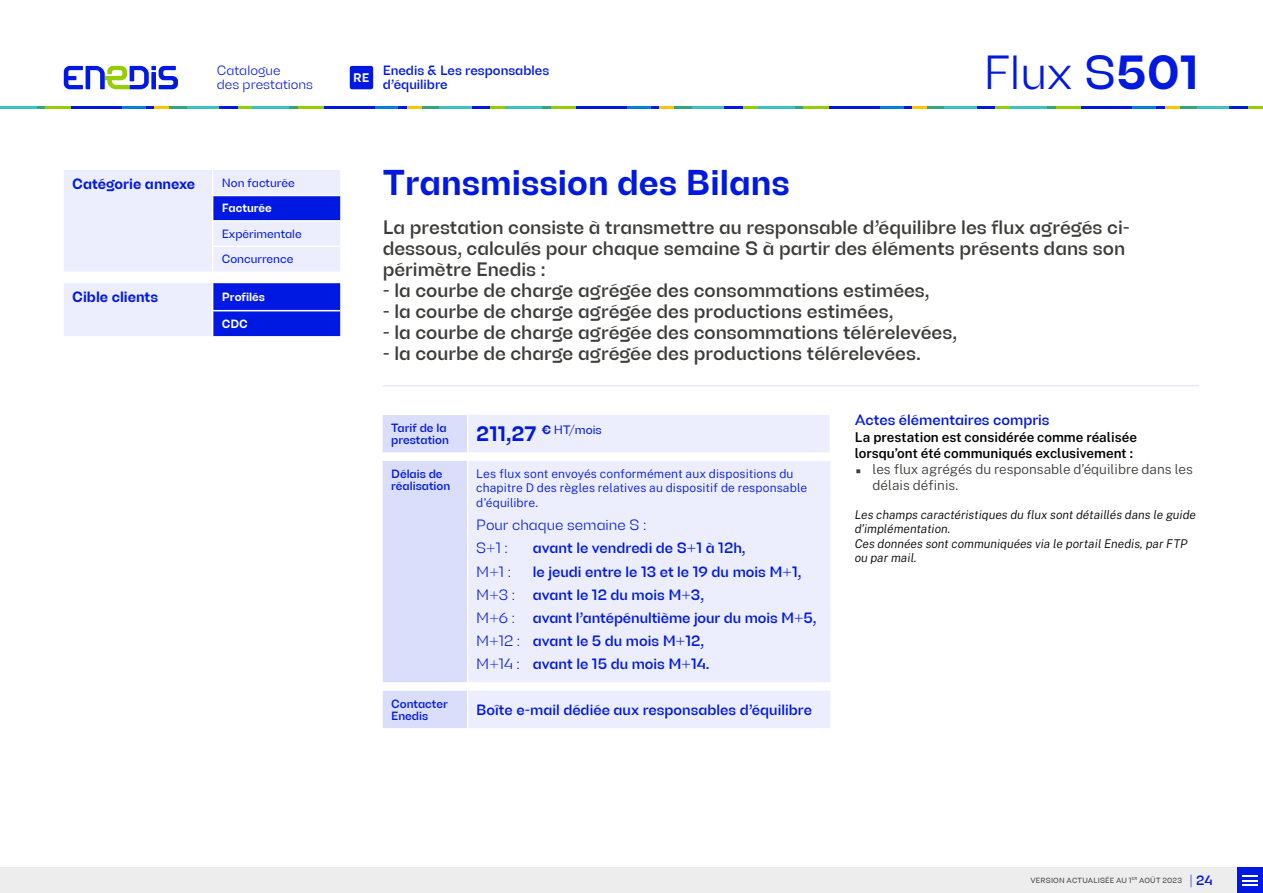
<style>
.page{position:relative;width:1263px;height:893px;background:#fff}
.page>*{position:absolute;margin:0;border:0;box-sizing:border-box;transform-origin:0 0}
.PRÉAMBULE{font:300 48px "Enedis";color:#0019e2}
.PRÉAMBULE-2{font:700 36px "Enedis";color:#0019e2}
.a_Description{font:500 19.5px/21px "Enedis";color:#3c3c3b}
.t1{font:700 19.5px "Enedis";color:#fff;scale:3 1}
.description-b{font:500 15px "Enedis";color:#0019e2}
.description-b-2{font:300 15px "Enedis";color:#0019e2}
.description-b-3{font:700 15px "Enedis";color:#0019e2}
.description-b-4{font:600 13.5px/16.2px "Public Sans";color:#000}
.t2{font:300 13.5px/16.2px "Public Sans";color:#3c3c3b}
.t3{font:500 13.5px/14.1px "Enedis";color:#0019e2}
.t4{font:300 13.5px/14.1px "Enedis";color:#0019e2}
.t5{font:700 12.6px "Enedis";color:#fff}
.description-b-5{font:12.3px "Enedis";color:#0019e2}
.description-b-6{font:italic 300 12px/14.4px "Public Sans";color:#000}
.Actes_entrée{font:300 12px/14.4px "Public Sans";letter-spacing:.005em;color:#0019e2}
.description-b-7{font:500 12px/12px "Enedis";color:#0019e2}
.t6{font:12px "Enedis";color:#0019e2}
.t7{font:700 12px "Enedis";color:#fff}
.t8{font:7.5px "Enedis";letter-spacing:.025em;color:#3c3c3b}
.s1{font-weight:400}
.s2{font-weight:700}
.s3{font-weight:700;font-size:21px}
.s4{font-weight:100}
</style>
<div class="page">
<svg style="left:64px;top:66px;width:114px;height:23px"></svg>
<svg style="left:37px;top:106px;width:8px;height:3px"></svg>
<hr style="left:45px;top:106px;width:26px;height:3px;background:#94ce00">
<hr style="left:169px;top:106px;width:18px;height:3px;background:#36a57b">
<svg style="left:146px;top:106px;width:8px;height:3px"></svg>
<hr style="left:154px;top:106px;width:15px;height:3px;background:#ffc400">
<hr style="left:122px;top:106px;width:24px;height:3px;background:#0081d6">
<hr style="left:187px;top:106px;width:32px;height:3px;background:#3bc3c4">
<hr style="left:219px;top:106px;width:19px;height:3px;background:#0019e2">
<hr style="left:238px;top:106px;width:15px;height:3px;background:#94ce00">
<hr style="left:71px;top:106px;width:51px;height:3px;background:#0019e2">
<hr style="left:0;top:106px;width:37px;height:3px;background:#3bc3c4">
<svg style="left:289px;top:106px;width:9px;height:3px"></svg>
<hr style="left:298px;top:106px;width:26px;height:3px;background:#94ce00">
<hr style="left:422px;top:106px;width:17px;height:3px;background:#36a57b">
<svg style="left:398px;top:106px;width:9px;height:3px"></svg>
<hr style="left:407px;top:106px;width:15px;height:3px;background:#ffc400">
<hr style="left:374px;top:106px;width:24px;height:3px;background:#0081d6">
<hr style="left:439px;top:106px;width:33px;height:3px;background:#3bc3c4">
<hr style="left:472px;top:106px;width:18px;height:3px;background:#0019e2">
<hr style="left:490px;top:106px;width:15px;height:3px;background:#94ce00">
<hr style="left:324px;top:106px;width:50px;height:3px;background:#0019e2">
<hr style="left:253px;top:106px;width:36px;height:3px;background:#3bc3c4">
<svg style="left:542px;top:106px;width:9px;height:3px"></svg>
<hr style="left:551px;top:106px;width:25px;height:3px;background:#94ce00">
<hr style="left:674px;top:106px;width:18px;height:3px;background:#36a57b">
<svg style="left:651px;top:106px;width:8px;height:3px"></svg>
<hr style="left:659px;top:106px;width:15px;height:3px;background:#ffc400">
<hr style="left:627px;top:106px;width:24px;height:3px;background:#0081d6">
<hr style="left:692px;top:106px;width:32px;height:3px;background:#3bc3c4">
<hr style="left:724px;top:106px;width:19px;height:3px;background:#0019e2">
<hr style="left:743px;top:106px;width:15px;height:3px;background:#94ce00">
<hr style="left:576px;top:106px;width:51px;height:3px;background:#0019e2">
<hr style="left:505px;top:106px;width:37px;height:3px;background:#3bc3c4">
<svg style="left:794px;top:106px;width:9px;height:3px"></svg>
<hr style="left:803px;top:106px;width:26px;height:3px;background:#94ce00">
<hr style="left:927px;top:106px;width:18px;height:3px;background:#36a57b">
<svg style="left:903px;top:106px;width:9px;height:3px"></svg>
<hr style="left:912px;top:106px;width:15px;height:3px;background:#ffc400">
<hr style="left:880px;top:106px;width:23px;height:3px;background:#0081d6">
<hr style="left:945px;top:106px;width:32px;height:3px;background:#3bc3c4">
<hr style="left:977px;top:106px;width:18px;height:3px;background:#0019e2">
<hr style="left:995px;top:106px;width:15px;height:3px;background:#94ce00">
<hr style="left:829px;top:106px;width:51px;height:3px;background:#0019e2">
<hr style="left:758px;top:106px;width:36px;height:3px;background:#3bc3c4">
<svg style="left:1047px;top:106px;width:9px;height:3px"></svg>
<hr style="left:1056px;top:106px;width:25px;height:3px;background:#94ce00">
<hr style="left:1179px;top:106px;width:18px;height:3px;background:#36a57b">
<svg style="left:1156px;top:106px;width:9px;height:3px"></svg>
<hr style="left:1165px;top:106px;width:14px;height:3px;background:#ffc400">
<hr style="left:1132px;top:106px;width:24px;height:3px;background:#0081d6">
<hr style="left:1197px;top:106px;width:32px;height:3px;background:#3bc3c4">
<hr style="left:1229px;top:106px;width:19px;height:3px;background:#0019e2">
<hr style="left:1248px;top:106px;width:15px;height:3px;background:#94ce00">
<hr style="left:1081px;top:106px;width:51px;height:3px;background:#0019e2">
<hr style="left:1010px;top:106px;width:37px;height:3px;background:#3bc3c4">
<div style="left:0;top:867px;width:1263px;height:26px;background:#ededed"></div>
<div style="left:1237px;top:867px;width:26px;height:26px;background:#0019e2"></div>
<div style="left:350px;top:66px;width:23px;height:23px;background:#0019e2;border-radius:2px"></div>
<hr style="left:383px;top:385px;width:442px;height:1px;background:#dbdefb">
<hr style="left:825px;top:385px;width:374px;height:1px;background:#dbdefb">
<div style="left:468px;top:415px;width:362px;height:313px;background:#ecedfd"></div>
<div style="left:383px;top:415px;width:84px;height:313px;background:#dbdefb"></div>
<div style="left:64px;top:170px;width:148px;height:166px;background:#ecedfd"></div>
<svg style="left:212px;top:170px;width:128px;height:166px;background:#8490f1"></svg>
<p class="t4" style="left:217px;top:63px;width:98px">Catalogue<br>des prestations</p>
<p class="description-b-3" style="left:72px;top:175px;width:124px">Catégorie annexe</p>
<p class="t6" style="left:222px;top:176px;width:74px">Non facturée</p>
<p class="t7" style="left:222px;top:201px;width:52px">Facturée</p>
<p class="t6" style="left:222px;top:227px;width:81px">Expérimentale</p>
<p class="t6" style="left:222px;top:252px;width:73px">Concurrence</p>
<p class="description-b-3" style="left:72px;top:288px;width:87px">Cible clients</p>
<p class="t7" style="left:222px;top:290px;width:45px">Profilés</p>
<p class="t7" style="left:222px;top:317px;width:28px">CDC</p>
<p class="t5" style="left:353px;top:70px;width:18px">RE</p>
<p class="t3" style="left:383px;top:64px;width:168px">Enedis &amp; Les responsables d’équilibre</p>
<p class="PRÉAMBULE" style="left:983px;top:45px;width:217px">Flux <span class="s1">S</span><span class="s2">501</span></p>
<p class="PRÉAMBULE-2" style="left:383px;top:162px;width:409px">Transmission des Bilans</p>
<p class="a_Description" style="left:383px;top:217px;width:748px">La prestation consiste à transmettre au responsable d’équilibre les flux agrégés ci&shy;dessous, calculés pour chaque semaine S à partir des éléments présents dans son périmètre Enedis :</p>
<p class="a_Description" style="left:383px;top:280px;width:548px">- la courbe de charge agrégée des consommations estimées,</p>
<p class="a_Description" style="left:383px;top:301px;width:512px">- la courbe de charge agrégée des productions estimées,</p>
<p class="a_Description" style="left:383px;top:322px;width:576px">- la courbe de charge agrégée des consommations télérelevées,</p>
<p class="a_Description" style="left:383px;top:343px;width:540px">- la courbe de charge agrégée des productions télérelevées.</p>
<p class="description-b-7" style="left:391px;top:422px;width:57px">Tarif de la</p>
<p class="description-b-7" style="left:391px;top:434px;width:59px">prestation</p>
<p class="description-b-5" style="left:476px;top:423px;width:127px"><span class="s3">211,27</span> <span class="s2">€</span> HT/mois</p>
<p class="description-b-7" style="left:391px;top:468px;width:61px">Délais de réalisation</p>
<p class="Actes_entrée" style="left:476px;top:466px;width:332px">Les flux sont envoyés conformément aux dispositions du chapitre D des règles relatives au dispositif de responsable d’équilibre.</p>
<p class="description-b-2" style="left:476px;top:516px;width:172px">Pour chaque semaine S :</p>
<p class="description-b-2" style="left:476px;top:539px;width:33px">S+1 :</p>
<p class="description-b" style="left:533px;top:539px;width:214px">avant le vendredi de S+1 à 12h,</p>
<p class="description-b-2" style="left:476px;top:563px;width:36px">M+1 :</p>
<p class="description-b" style="left:533px;top:563px;width:270px">le jeudi entre le 13 et le 19 du mois M+1,</p>
<p class="description-b-2" style="left:476px;top:586px;width:40px">M+3 :</p>
<p class="description-b" style="left:533px;top:586px;width:173px">avant le 12 du mois M+3,</p>
<p class="description-b-2" style="left:476px;top:609px;width:40px">M+6 :</p>
<p class="description-b" style="left:533px;top:609px;width:285px">avant l’antépénultième jour du mois M+5,</p>
<p class="description-b-2" style="left:476px;top:632px;width:45px">M+12 :</p>
<p class="description-b" style="left:533px;top:632px;width:173px">avant le 5 du mois M+12,</p>
<p class="description-b-2" style="left:476px;top:656px;width:45px">M+14 :</p>
<p class="description-b" style="left:533px;top:656px;width:178px">avant le 15 du mois M+14.</p>
<p class="description-b-7" style="left:391px;top:697px;width:58px">Contacter</p>
<p class="description-b-7" style="left:391px;top:709px;width:38px">Enedis</p>
<p class="description-b" style="left:476px;top:701px;width:337px">Boîte e-mail dédiée aux responsables d’équilibre</p>
<p class="description-b" style="left:855px;top:412px;width:196px">Actes élémentaires compris</p>
<p class="description-b-4" style="left:855px;top:428px;width:284px">La prestation est considérée comme réalisée lorsqu’ont été communiqués exclusivement :</p>
<p class="t2" style="left:873px;top:460px;width:322px;text-indent:-18px">◾◾ les flux agrégés du responsable d’équilibre dans les délais définis.</p>
<p class="description-b-6" style="left:855px;top:507px;width:343px">Les champs caractéristiques du flux sont détaillés dans le guide d’implémentation.</p>
<p class="description-b-6" style="left:855px;top:536px;width:334px">Ces données sont communiquées via le portail Enedis, par FTP ou par mail.</p>
<p class="t3" style="left:1189px;top:873px;width:25px"><span class="s4">|</span> 24</p>
<p class="t8" style="left:1030px;top:876px;width:153px">VERSION ACTUALISÉE AU 1<sup>ER</sup> AOÛT 2023</p>
<p class="t1" style="left:1240px;top:869px;width:9px">---</p>
</div>
